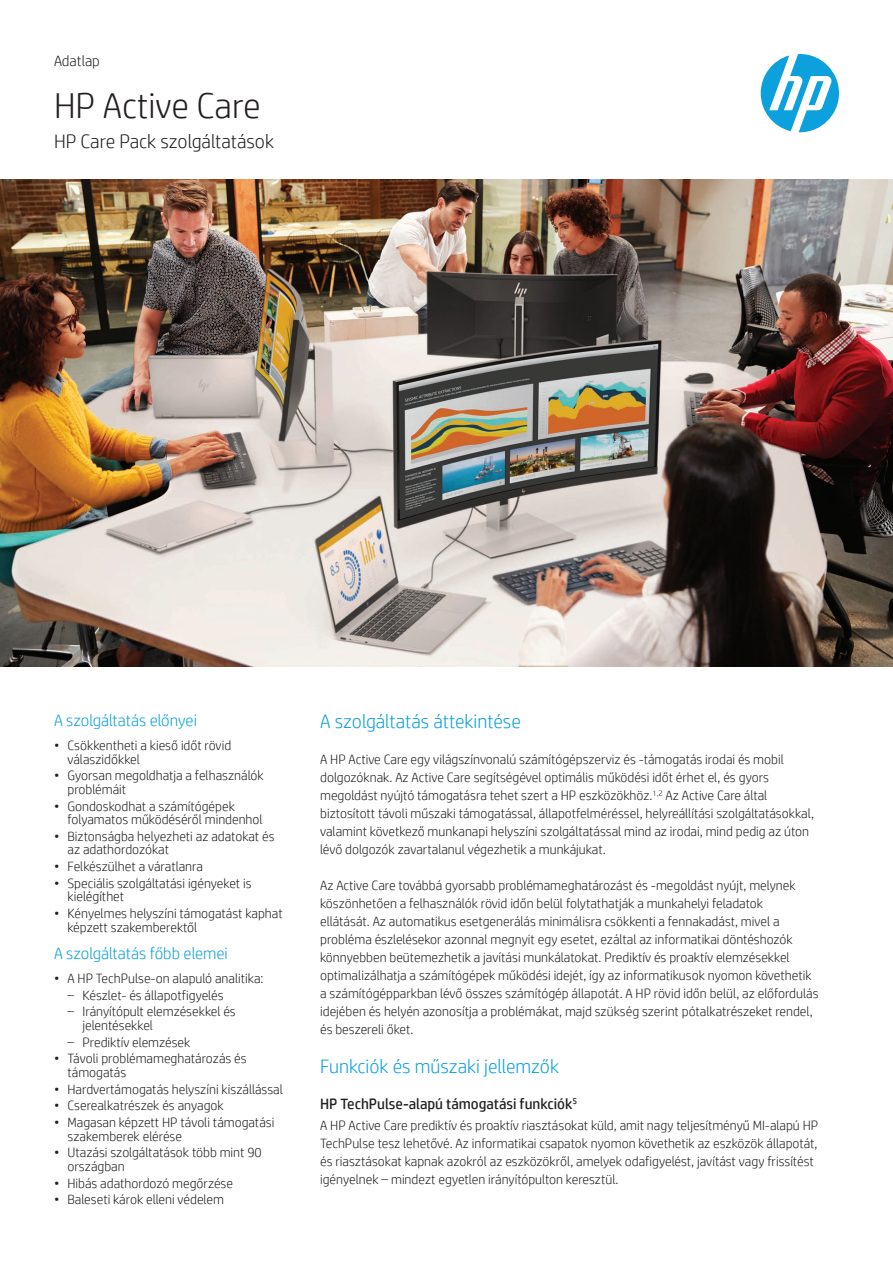
<style>
.page{position:relative;width:893px;height:1263px;background:#fff}
.page>*{position:absolute;margin:0;border:0;box-sizing:border-box;transform-origin:0 0}
.t1{font:300 36px "HP Simplified";color:#231f20}
.t2{font:300 19.5px "HP Simplified";color:#0ca0dd}
.t3{font:300 19.5px "HP Simplified";color:#231f20}
.t4{font:300 16.5px "HP Simplified";color:#0ca0dd}
.t5{font:15px "HP Simplified";color:#231f20}
.t6{font:300 15px "HP Simplified";letter-spacing:-.005em;color:#231f20}
.t7{font:300 13.5px/18px "HP Simplified";color:#231f20}
</style>
<div class="page">
<svg style="left:761px;top:54px;width:78px;height:78px"></svg>
<img style="left:0;top:179px;width:893px;height:487px">
<p class="t6" style="left:54px;top:51px;width:47px">Adatlap</p>
<h1 class="t1" style="left:54px;top:82px;width:208px">HP Active Care</h1>
<h2 class="t3" style="left:54px;top:129px;width:222px">HP Care Pack szolgáltatások</h2>
<p class="t4" style="left:54px;top:709px;width:144px">A szolgáltatás előnyei</p>
<p class="t7" style="left:68px;top:738px;width:165px;line-height:13.5px;text-indent:-14px">• Csökkentheti a kieső időt rövid válaszidőkkel</p>
<p class="t7" style="left:68px;top:768px;width:198px;line-height:13.5px;text-indent:-14px">• Gyorsan megoldhatja a felhasználók problémáit</p>
<p class="t7" style="left:68px;top:799px;width:197px;line-height:13.5px;text-indent:-14px">• Gondoskodhat a számítógépek folyamatos működéséről mindenhol</p>
<p class="t7" style="left:68px;top:829px;width:209px;line-height:13.5px;text-indent:-14px">• Biztonságba helyezheti az adatokat és az adathordozókat</p>
<p class="t7" style="left:54px;top:857px;width:151px">• Felkészülhet a váratlanra</p>
<p class="t7" style="left:68px;top:876px;width:186px;line-height:13.5px;text-indent:-14px">• Speciális szolgáltatási igényeket is kielégíthet</p>
<p class="t7" style="left:68px;top:906px;width:217px;line-height:13.5px;text-indent:-14px">• Kényelmes helyszíni támogatást kaphat képzett szakemberektől</p>
<p class="t4" style="left:54px;top:942px;width:175px">A szolgáltatás főbb elemei</p>
<p class="t7" style="left:54px;top:969px;width:211px">• A HP TechPulse-on alapuló analitika:</p>
<p class="t7" style="left:68px;top:985px;width:158px">– Készlet- és állapotfigyelés</p>
<p class="t7" style="left:82px;top:1004px;width:155px;line-height:13.5px;text-indent:-15px">– Irányítópult elemzésekkel és jelentésekkel</p>
<p class="t7" style="left:68px;top:1032px;width:124px">– Prediktív elemzések</p>
<p class="t7" style="left:68px;top:1051px;width:181px;line-height:13.5px;text-indent:-14px">• Távoli problémameghatározás és támogatás</p>
<p class="t7" style="left:54px;top:1079px;width:230px">• Hardvertámogatás helyszíni kiszállással</p>
<p class="t7" style="left:54px;top:1096px;width:171px">• Cserealkatrészek és anyagok</p>
<p class="t7" style="left:68px;top:1115px;width:208px;line-height:13.5px;text-indent:-14px">• Magasan képzett HP távoli támogatási szakemberek elérése</p>
<p class="t7" style="left:68px;top:1145px;width:196px;line-height:13.5px;text-indent:-14px">• Utazási szolgáltatások több mint 90 országban</p>
<p class="t7" style="left:54px;top:1173px;width:181px">• Hibás adathordozó megőrzése</p>
<p class="t7" style="left:54px;top:1190px;width:171px">• Baleseti károk elleni védelem</p>
<h2 class="t2" style="left:320px;top:709px;width:202px">A szolgáltatás áttekintése</h2>
<p class="t7" style="left:320px;top:750px;width:495px">A HP Active Care egy világszínvonalú számítógépszerviz és -támogatás irodai és mobil dolgozóknak. Az Active Care segítségével optimális működési időt érhet el, és gyors megoldást nyújtó támogatásra tehet szert a HP eszközökhöz.<sup>1,2</sup> Az Active Care által biztosított távoli műszaki támogatással, állapotfelméréssel, helyreállítási szolgáltatásokkal, valamint következő munkanapi helyszíni szolgáltatással mind az irodai, mind pedig az úton lévő dolgozók zavartalanul végezhetik a munkájukat.</p>
<p class="t7" style="left:320px;top:876px;width:500px">Az Active Care továbbá gyorsabb problémameghatározást és -megoldást nyújt, melynek köszönhetően a felhasználók rövid időn belül folytathatják a munkahelyi feladatok<br>ellátását. Az automatikus esetgenerálás minimálisra csökkenti a fennakadást, mivel a probléma észlelésekor azonnal megnyit egy esetet, ezáltal az informatikai döntéshozók könnyebben beütemezhetik a javítási munkálatokat. Prediktív és proaktív elemzésekkel optimalizálhatja a számítógépek működési idejét, így az informatikusok nyomon követhetik a számítógépparkban lévő összes számítógép állapotát. A HP rövid időn belül, az előfordulás idejében és helyén azonosítja a problémákat, majd szükség szerint pótalkatrészeket rendel, és beszereli őket.</p>
<h2 class="t2" style="left:320px;top:1054px;width:240px">Funkciók és műszaki jellemzők</h2>
<p class="t5" style="left:320px;top:1094px;width:258px">HP TechPulse-alapú támogatási funkciók<sup>5</sup></p>
<p class="t7" style="left:320px;top:1116px;width:499px">A HP Active Care prediktív és proaktív riasztásokat küld, amit nagy teljesítményű MI-alapú HP TechPulse tesz lehetővé. Az informatikai csapatok nyomon követhetik az eszközök állapotát, és riasztásokat kapnak azokról az eszközökről, amelyek odafigyelést, javítást vagy frissítést igényelnek – mindezt egyetlen irányítópulton keresztül.</p>
</div>
